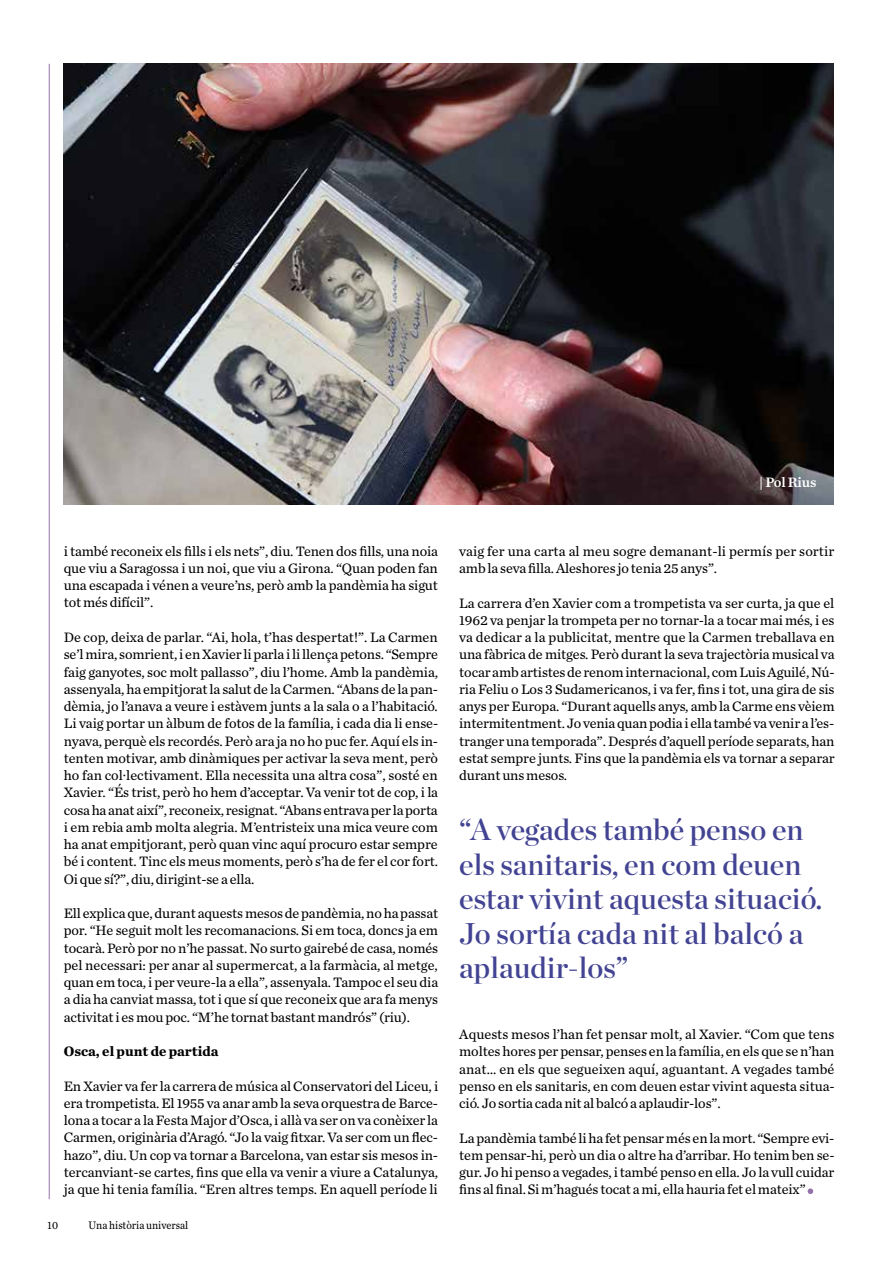
<style>
.page{position:relative;width:893px;height:1263px;background:#fff}
.page>*{position:absolute;margin:0;border:0;box-sizing:border-box;transform-origin:0 0}
.t1{font:30px/34.5px "Chronicle Display Semi";color:#424392}
.t2{font:14.25px/17.2px "Chronicle Text G2";letter-spacing:-.01em;color:#000;text-align:justify}
.t3{font:700 14.25px "Chronicle Text G2";color:#000}
.t4{font:14.25px "Chronicle Text G2 Semi";letter-spacing:-.01em;color:#fff}
.t5{font:11.4px "Chronicle Text G2";color:#000;scale:.92 1}
</style>
<div class="page">
<hr style="left:49px;top:64px;width:1px;height:1135px;background:#9672ac">
<svg style="left:808px;top:1188px;width:5px;height:6px"></svg>
<img style="left:64px;top:64px;width:769px;height:441px">
<p class="t4" style="left:759px;top:471px;width:59px">| Pol Rius</p>
<p class="t2" style="left:64px;top:541px;width:376px">i també reconeix els fills i els nets”, diu. Tenen dos fills, una noia que viu a Saragossa i un noi, que viu a Girona. “Quan poden fan una escapada i vénen a veure’ns, però amb la pandèmia ha sigut tot més difícil”.</p>
<p class="t2" style="left:64px;top:628px;width:376px">De cop, deixa de parlar. “Ai, hola, t’has despertat!”. La Carmen se’l mira, somrient, i en Xavier li parla i li llença petons. “Sempre faig ganyotes, soc molt pallasso”, diu l’home. Amb la pandèmia, assenyala, ha empitjorat la salut de la Carmen. “Abans de la pan&shy;dèmia, jo l’anava a veure i estàvem junts a la sala o a l’habitació.<br>Li vaig portar un àlbum de fotos de la família, i cada dia li ense&shy;nyava, perquè els recordés. Però ara ja no ho puc fer. Aquí els in&shy;tenten motivar, amb dinàmiques per activar la seva ment, però ho fan col·lectivament. Ella necessita una altra cosa”, sosté en Xavier. “És trist, però ho hem d’acceptar. Va venir tot de cop, i la cosa ha anat així”, reconeix, resignat. “Abans entrava per la porta i em rebia amb molta alegria. M’entristeix una mica veure com ha anat empitjorant, però quan vinc aquí procuro estar sempre bé i content. Tinc els meus moments, però s’ha de fer el cor fort.<br>Oi que sí?”, diu, dirigint-se a ella.</p>
<p class="t2" style="left:64px;top:904px;width:376px">Ell explica que, durant aquests mesos de pandèmia, no ha passat por. “He seguit molt les recomanacions. Si em toca, doncs ja em tocarà. Però por no n’he passat. No surto gairebé de casa, només pel necessari: per anar al supermercat, a la farmàcia, al metge, quan em toca, i per veure-la a ella”, assenyala. Tampoc el seu dia a dia ha canviat massa, tot i que sí que reconeix que ara fa menys activitat i es mou poc. “M’he tornat bastant mandrós” (riu).</p>
<p class="t3" style="left:64px;top:1040px;width:156px">Osca, el punt de partida</p>
<p class="t2" style="left:64px;top:1076px;width:376px">En Xavier va fer la carrera de música al Conservatori del Liceu, i era trompetista. El 1955 va anar amb la seva orquestra de Barce&shy;lona a tocar a la Festa Major d’Osca, i allà va ser on va conèixer la Carmen, originària d’Aragó. “Jo la vaig fitxar. Va ser com un flec&shy;hazo”, diu. Un cop va tornar a Barcelona, van estar sis mesos in&shy;tercanviant-se cartes, fins que ella va venir a viure a Catalunya, ja que hi tenia família. “Eren altres temps. En aquell període li</p>
<p class="t5" style="left:47px;top:1216px;width:13px">10</p>
<p class="t5" style="left:86px;top:1216px;width:141px">El que ens deixa la pandèmia</p>
<p class="t5" style="left:89px;top:1216px;width:110px">Una història universal</p>
<p class="t2" style="left:459px;top:542px;width:376px">vaig fer una carta al meu sogre demanant-li permís per sortir amb la seva filla. Aleshores jo tenia 25 anys”.</p>
<p class="t2" style="left:459px;top:593px;width:377px">La carrera d’en Xavier com a trompetista va ser curta, ja que el 1962 va penjar la trompeta per no tornar-la a tocar mai més, i es va dedicar a la publicitat, mentre que la Carmen treballava en una fàbrica de mitges. Però durant la seva trajectòria musical va tocar amb artistes de renom internacional, com Luis Aguilé, Nú&shy;ria Feliu o Los 3 Sudamericanos, i va fer, fins i tot, una gira de sis anys per Europa. “Durant aquells anys, amb la Carme ens vèiem intermitentment. Jo venia quan podia i ella també va venir a l’es&shy;tranger una temporada”. Després d’aquell període separats, han estat sempre junts. Fins que la pandèmia els va tornar a separar durant uns mesos.</p>
<h1 class="t1" style="left:459px;top:810px;width:365px">“A vegades també penso en els sanitaris, en com deuen estar vivint aquesta situació.<br>Jo sortía cada nit al balcó a aplaudir-los”</h1>
<p class="t2" style="left:459px;top:1025px;width:377px">Aquests mesos l’han fet pensar molt, al Xavier. “Com que tens moltes hores per pensar, penses en la família, en els que se n’han anat… en els que segueixen aquí, aguantant. A vegades també penso en els sanitaris, en com deuen estar vivint aquesta situa&shy;ció. Jo sortia cada nit al balcó a aplaudir-los”.</p>
<p class="t2" style="left:459px;top:1128px;width:377px">La pandèmia també li ha fet pensar més en la mort. “Sempre evi&shy;tem pensar-hi, però un dia o altre ha d’arribar. Ho tenim ben se&shy;gur. Jo hi penso a vegades, i també penso en ella. Jo la vull cuidar fins al final. Si m’hagués tocat a mi, ella hauria fet el mateix”</p>
</div>
